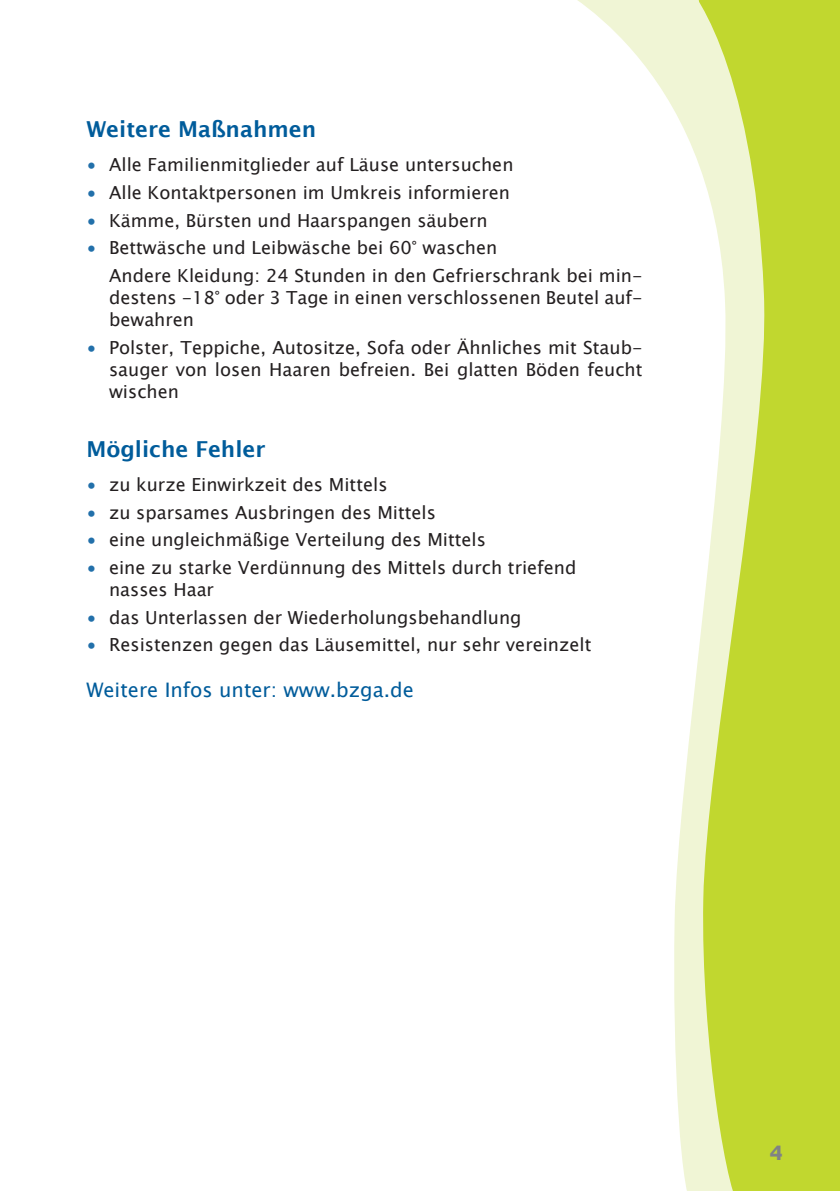
<style>
.page{position:relative;width:840px;height:1191px;background:#fff}
.page>*{position:absolute;margin:0;border:0;box-sizing:border-box;transform-origin:0 0}
.Subhead_L_S_DB_Blau{font:600 22px "Lucida Sans";color:#005c9b}
.Fließ_L_S_Unicode_10{font:20px "Lucida Sans Unicode";color:#005c9b}
.t1{font:700 20px "Lucida Sans";color:#808285}
.Fließ_L_S_Unicode_9{font:18px/22px "Lucida Sans Unicode";color:#231f20;text-align:justify}
.s1{color:#2270aa}
</style>
<div class="page">
<div style="left:769px;top:0;width:70px;height:1191px;background:#c1d72f"></div>
<svg style="left:577px;top:0;width:192px;height:1191px"></svg>
<p class="Subhead_L_S_DB_Blau" style="left:86px;top:117px;width:231px">Weitere Maßnahmen</p>
<p class="Fließ_L_S_Unicode_9" style="left:86px;top:154px;width:428px"><span class="s1">∙</span> Alle Familienmitglieder auf Läuse untersuchen</p>
<p class="Fließ_L_S_Unicode_9" style="left:86px;top:181px;width:425px"><span class="s1">∙</span> Alle Kontaktpersonen im Umkreis informieren</p>
<p class="Fließ_L_S_Unicode_9" style="left:86px;top:209px;width:402px"><span class="s1">∙</span> Kämme, Bürsten und Haarspangen säubern</p>
<p class="Fließ_L_S_Unicode_9" style="left:86px;top:237px;width:412px"><span class="s1">∙</span> Bettwäsche und Leibwäsche bei 60° waschen</p>
<p class="Fließ_L_S_Unicode_9" style="left:109px;top:264px;width:534px">Andere Kleidung: 24 Stunden in den Gefrierschrank bei min&shy;destens -18° oder 3 Tage in einen verschlossenen Beutel auf&shy;bewahren</p>
<p class="Fließ_L_S_Unicode_9" style="left:109px;top:336px;width:534px;text-indent:-23px"><span class="s1">∙</span> Polster, Teppiche, Autositze, Sofa oder Ähnliches mit Staub&shy;sauger von losen Haaren befreien. Bei glatten Böden feucht wischen</p>
<p class="Subhead_L_S_DB_Blau" style="left:86px;top:436px;width:180px">Mögliche Fehler</p>
<p class="Fließ_L_S_Unicode_9" style="left:86px;top:473px;width:302px"><span class="s1">∙</span> zu kurze Einwirkzeit des Mittels</p>
<p class="Fließ_L_S_Unicode_9" style="left:86px;top:501px;width:351px"><span class="s1">∙</span> zu sparsames Ausbringen des Mittels</p>
<p class="Fließ_L_S_Unicode_9" style="left:86px;top:529px;width:401px"><span class="s1">∙</span> eine ungleichmäßige Verteilung des Mittels</p>
<p class="Fließ_L_S_Unicode_9" style="left:86px;top:556px;width:491px"><span class="s1">∙</span> eine zu starke Verdünnung des Mittels durch triefend</p>
<p class="Fließ_L_S_Unicode_9" style="left:109px;top:578px;width:106px">nasses Haar</p>
<p class="Fließ_L_S_Unicode_9" style="left:86px;top:606px;width:436px"><span class="s1">∙</span> das Unterlassen der Wiederholungsbehandlung</p>
<p class="Fließ_L_S_Unicode_9" style="left:86px;top:634px;width:506px"><span class="s1">∙</span> Resistenzen gegen das Läusemittel, nur sehr vereinzelt</p>
<p class="Fließ_L_S_Unicode_10" style="left:86px;top:674px;width:329px">Weitere Infos unter: www.bzga.de</p>
<p class="t1" style="left:769px;top:1140px;width:15px">4</p>
</div>
